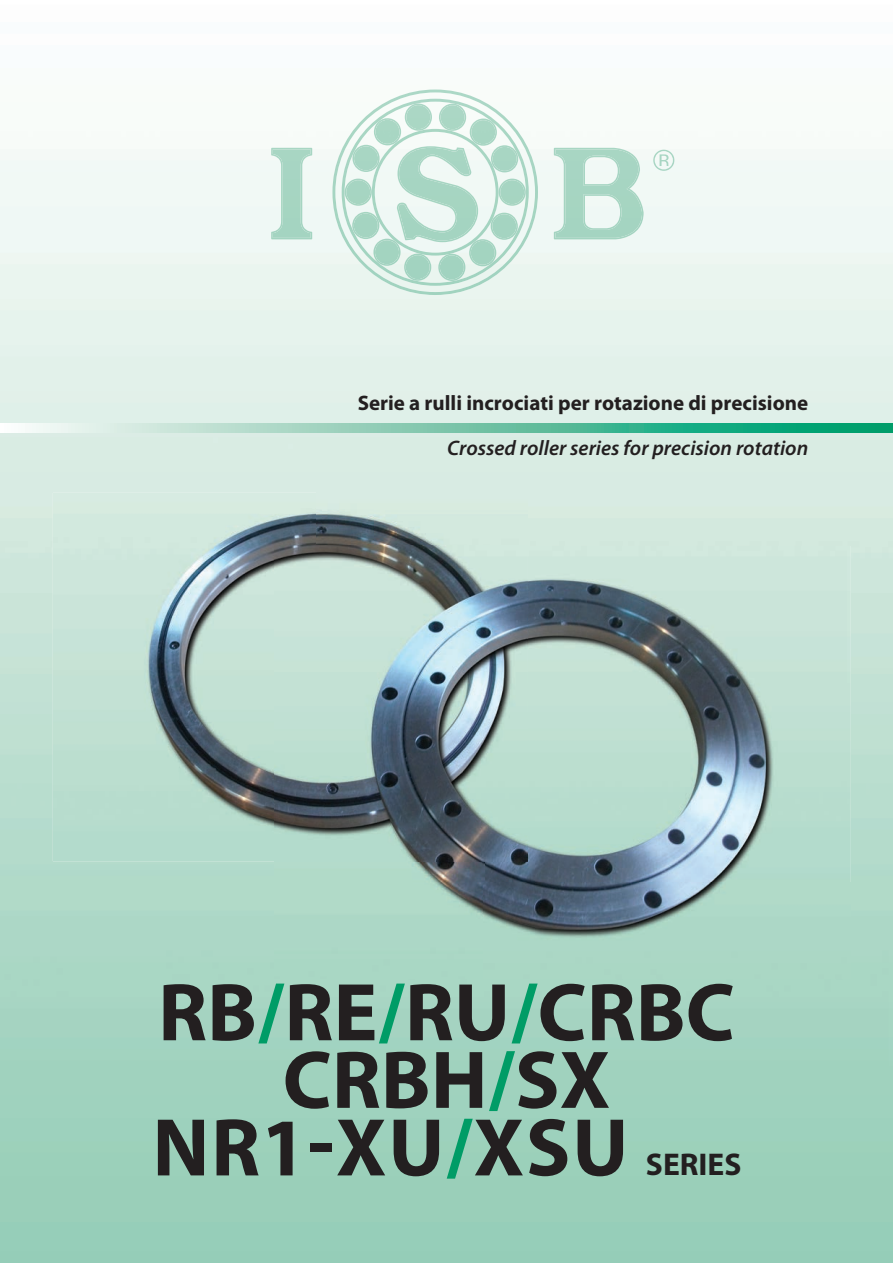
<style>
.page{position:relative;width:893px;height:1263px;background:#fff}
.page>*{position:absolute;margin:0;border:0;box-sizing:border-box;transform-origin:0 0}
.t1{font:700 82.5px "Myriad Pro";color:#231f20}
.t2{font:700 82.5px "Myriad Pro";letter-spacing:.02em;color:#231f20}
.t3{font:700 31.5px "Myriad Pro";color:#231f20}
.t4{font:700 21px "Myriad Pro";color:#231f20}
.t5{font:italic 600 21px "Myriad Pro";color:#231f20}
.s1{color:#009c66}
</style>
<div class="page">
<img style="left:0;top:147px;width:892px;height:1115px">
<img style="left:53px;top:492px;width:263px;height:369px">
<img style="left:316px;top:492px;width:211px;height:54px">
<img style="left:484px;top:546px;width:366px;height:432px">
<img style="left:274px;top:861px;width:210px;height:117px">
<img style="left:274px;top:546px;width:253px;height:315px">
<img style="left:271px;top:148px;width:41px;height:91px">
<img style="left:332px;top:89px;width:205px;height:206px">
<img style="left:344px;top:178px;width:28px;height:28px">
<img style="left:498px;top:178px;width:27px;height:28px">
<img style="left:352px;top:212px;width:27px;height:27px">
<img style="left:491px;top:145px;width:27px;height:27px">
<img style="left:373px;top:238px;width:27px;height:28px">
<img style="left:469px;top:118px;width:27px;height:28px">
<img style="left:404px;top:253px;width:27px;height:28px">
<img style="left:439px;top:104px;width:27px;height:27px">
<img style="left:438px;top:254px;width:27px;height:27px">
<img style="left:404px;top:103px;width:28px;height:28px">
<img style="left:469px;top:239px;width:27px;height:27px">
<img style="left:374px;top:118px;width:27px;height:27px">
<img style="left:490px;top:212px;width:27px;height:28px">
<img style="left:352px;top:145px;width:27px;height:27px">
<img style="left:553px;top:148px;width:90px;height:91px">
<img style="left:653px;top:150px;width:21px;height:21px">
<svg style="left:0;top:424px;width:892px;height:8px;background:#75c7ac"></svg>
<p class="t4" style="left:357px;top:389px;width:452px">Serie a rulli incrociati per rotazione di precisione</p>
<p class="t5" style="left:447px;top:434px;width:362px">Crossed roller series for precision rotation</p>
<h1 class="t1" style="left:158px;top:958px;width:578px">RB<span class="s1">/</span>RE<span class="s1">/</span>RU<span class="s1">/</span>CRBC</h1>
<h1 class="t1" style="left:282px;top:1025px;width:329px">CRBH<span class="s1">/</span>SX</h1>
<h1 class="t2" style="left:152px;top:1093px;width:477px">NR1-XU<span class="s1">/</span>XSU</h1>
<h2 class="t3" style="left:645px;top:1143px;width:97px">SERIES</h2>
</div>
